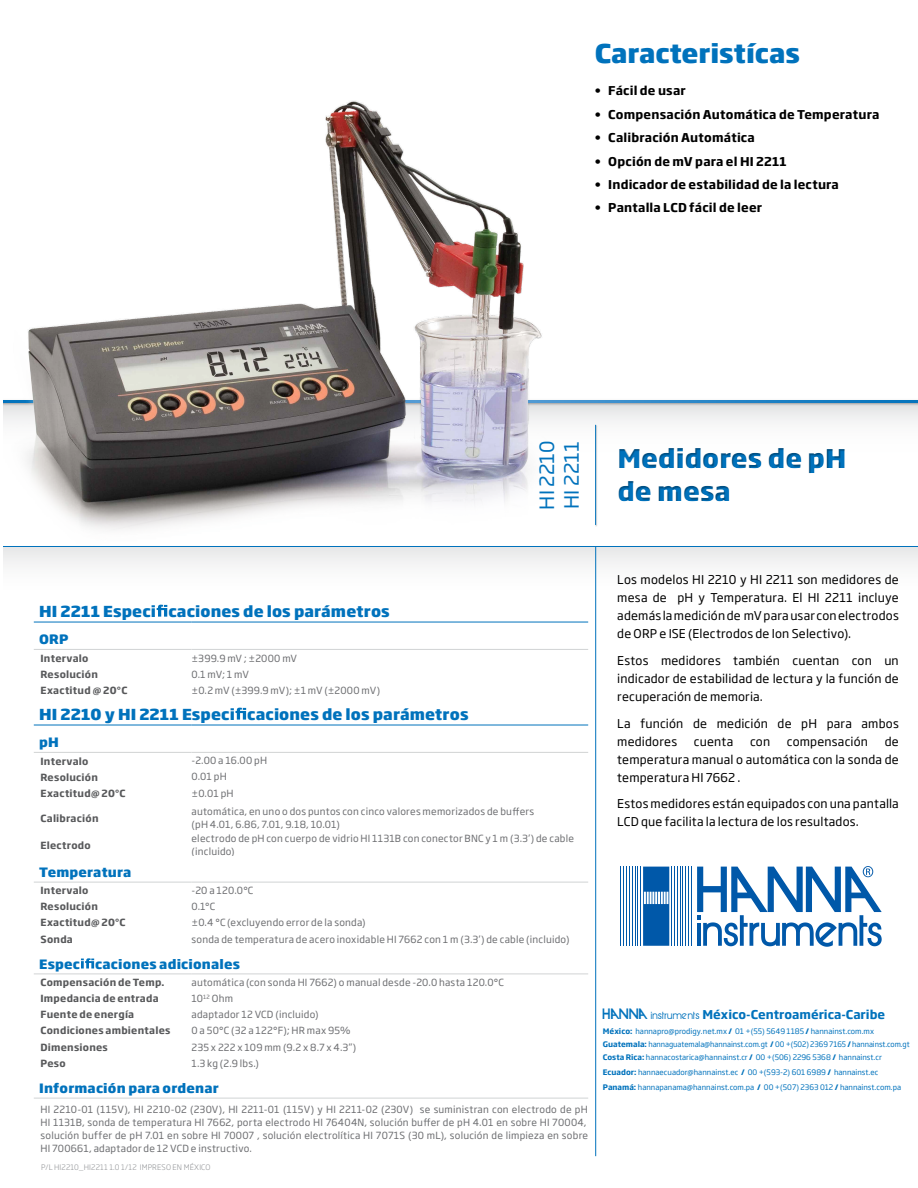
<style>
.page{position:relative;width:918px;height:1188px;background:#fff}
.page>*{position:absolute;margin:0;border:0;box-sizing:border-box;transform-origin:0 0}
.t1{font:800 25.5px/33px "Soho Gothic Pro";color:#0072bc}
.t2{font:19.5px/24.8px "Soho Gothic Pro";color:#0072bc}
.t3{font:800 15px "Soho Gothic Pro";letter-spacing:.01em;color:#0072bc}
.t4{font:800 12.75px "Soho Gothic Pro";letter-spacing:.015em;color:#0072bc}
.t5{font:12px/18px "Soho Gothic Pro";letter-spacing:.015em;color:#000;text-align:justify}
.t6{font:700 12px "Soho Gothic Pro";letter-spacing:.015em;color:#000}
.t7{font:700 12px "Soho Gothic Pro";color:#0072bc}
.t8{font:9.75px/12.8px "Soho Gothic Pro";letter-spacing:.02em;color:#6d6e71}
.t9{font:700 9.75px "Soho Gothic Pro";letter-spacing:.025em;color:#58595b}
.t10{font:7.5px/13.2px "Soho Gothic Pro";color:#0072bc}
.t11{font:300 7.5px "Soho Gothic Pro";letter-spacing:.015em;color:#939598}
.s1{font-family:"Hanna";font-weight:400}
.s2{font-weight:700}
</style>
<div class="page">
<svg style="left:3px;top:547px;width:915px;height:49px"></svg>
<hr style="left:34px;top:622px;width:158px;height:1px;background:#0072bc">
<hr style="left:192px;top:622px;width:396px;height:1px;background:#0072bc">
<hr style="left:34px;top:649px;width:158px;height:1px;background:#d1d3d4">
<hr style="left:192px;top:649px;width:396px;height:1px;background:#d1d3d4">
<hr style="left:34px;top:752px;width:158px;height:1px;background:#d1d3d4">
<hr style="left:192px;top:752px;width:396px;height:1px;background:#d1d3d4">
<hr style="left:34px;top:725px;width:158px;height:1px;background:#0072bc">
<hr style="left:192px;top:725px;width:396px;height:1px;background:#0072bc">
<hr style="left:34px;top:882px;width:158px;height:1px;background:#d1d3d4">
<hr style="left:192px;top:882px;width:396px;height:1px;background:#d1d3d4">
<hr style="left:34px;top:974px;width:158px;height:1px;background:#d1d3d4">
<hr style="left:192px;top:974px;width:396px;height:1px;background:#d1d3d4">
<hr style="left:34px;top:1098px;width:158px;height:1px;background:#d1d3d4">
<hr style="left:192px;top:1098px;width:396px;height:1px;background:#d1d3d4">
<svg style="left:157px;top:605px;width:10px;height:12px"></svg>
<svg style="left:235px;top:708px;width:11px;height:12px"></svg>
<svg style="left:513px;top:808px;width:6px;height:7px"></svg>
<svg style="left:81px;top:958px;width:13px;height:11px"></svg>
<svg style="left:424px;top:1118px;width:6px;height:8px"></svg>
<hr style="left:595px;top:481px;width:1px;height:675px;background:#0072bc">
<svg style="left:3px;top:406px;width:915px;height:141px"></svg>
<svg style="left:614px;top:406px;width:275px;height:140px"></svg>
<hr style="left:691px;top:867px;width:1px;height:79px;background:#0058a9">
<hr style="left:688px;top:867px;width:1px;height:79px;background:#0058a9">
<hr style="left:685px;top:867px;width:1px;height:79px;background:#0058a9">
<hr style="left:683px;top:867px;width:1px;height:79px;background:#0058a9">
<hr style="left:680px;top:867px;width:1px;height:79px;background:#0058a9">
<hr style="left:677px;top:867px;width:1px;height:79px;background:#0058a9">
<hr style="left:674px;top:867px;width:1px;height:79px;background:#0058a9">
<hr style="left:671px;top:867px;width:1px;height:79px;background:#0058a9">
<hr style="left:640px;top:867px;width:1px;height:79px;background:#0058a9">
<hr style="left:637px;top:867px;width:1px;height:79px;background:#0058a9">
<hr style="left:635px;top:867px;width:1px;height:79px;background:#0058a9">
<hr style="left:632px;top:867px;width:1px;height:79px;background:#0058a9">
<hr style="left:629px;top:867px;width:1px;height:79px;background:#0058a9">
<hr style="left:626px;top:867px;width:1px;height:79px;background:#0058a9">
<hr style="left:623px;top:867px;width:1px;height:79px;background:#0058a9">
<hr style="left:621px;top:867px;width:1px;height:79px;background:#0058a9">
<svg style="left:643px;top:867px;width:26px;height:79px;background:#1c6ab2"></svg>
<svg style="left:697px;top:866px;width:185px;height:81px"></svg>
<svg style="left:581px;top:400px;width:337px;height:6px;background:#84abc7"></svg>
<svg style="left:581px;top:401px;width:337px;height:1px"></svg>
<hr style="left:594px;top:424px;width:3px;height:102px;background:#fff">
<hr style="left:595px;top:425px;width:1px;height:100px;background:#0072bc">
<img style="left:3px;top:100px;width:578px;height:446px">
<h1 class="t1" style="left:595px;top:35px;width:207px">Caracteristícas</h1>
<p class="t6" style="left:595px;top:81px;width:93px">• Fácil de usar</p>
<p class="t6" style="left:595px;top:105px;width:286px">• Compensación Automática de Temperatura</p>
<p class="t6" style="left:595px;top:128px;width:162px">• Calibración Automática</p>
<p class="t6" style="left:595px;top:152px;width:194px">• Opción de mV para el HI 2211</p>
<p class="t6" style="left:595px;top:175px;width:246px">• Indicador de estabilidad de la lectura</p>
<p class="t6" style="left:595px;top:198px;width:169px">• Pantalla LCD fácil de leer</p>
<h2 class="t2" style="left:534px;top:510px;width:71px;rotate:-90deg">HI 2210<br>HI 2211</h2>
<h1 class="t1" style="left:617px;top:441px;width:231px">Medidores de pH de mesa</h1>
<h3 class="t3" style="left:39px;top:599px;width:352px">HI 2211 Especi caciones de los parámetros</h3>
<h3 class="t4" style="left:39px;top:629px;width:31px">ORP</h3>
<p class="t9" style="left:41px;top:650px;width:49px">Intervalo</p>
<p class="t8" style="left:192px;top:651px;width:107px">±399.9 mV ; ±2000 mV</p>
<p class="t9" style="left:41px;top:666px;width:59px">Resolución</p>
<p class="t8" style="left:192px;top:667px;width:59px">0.1 mV; 1 mV</p>
<p class="t9" style="left:41px;top:682px;width:88px">Exactitud @ 20°C</p>
<p class="t8" style="left:192px;top:683px;width:190px">±0.2 mV (±399.9 mV); ±1 mV (±2000 mV)</p>
<h3 class="t3" style="left:39px;top:702px;width:431px">HI 2210 y HI 2211 Especi caciones de los parámetros</h3>
<h3 class="t4" style="left:39px;top:732px;width:21px">pH</h3>
<p class="t9" style="left:41px;top:753px;width:49px">Intervalo</p>
<p class="t8" style="left:192px;top:754px;width:77px">-2.00 a 16.00 pH</p>
<p class="t9" style="left:41px;top:769px;width:59px">Resolución</p>
<p class="t8" style="left:192px;top:770px;width:37px">0.01 pH</p>
<p class="t9" style="left:41px;top:785px;width:87px">Exactitud@ 20°C</p>
<p class="t8" style="left:192px;top:786px;width:44px">±0.01 pH</p>
<p class="t9" style="left:41px;top:810px;width:60px">Calibración</p>
<p class="t8" style="left:192px;top:805px;width:344px">automática, en uno o dos puntos con cinco valores memorizados de bu ers (pH 4.01, 6.86, 7.01, 9.18, 10.01)</p>
<p class="t9" style="left:41px;top:837px;width:52px">Electrodo</p>
<p class="t8" style="left:192px;top:832px;width:384px">electrodo de pH con cuerpo de vidrio HI 1131B con conector BNC y 1 m (3.3’) de cable (incluido)</p>
<h3 class="t4" style="left:39px;top:862px;width:94px">Temperatura</h3>
<p class="t9" style="left:41px;top:883px;width:49px">Intervalo</p>
<p class="t8" style="left:192px;top:884px;width:63px">-20 a 120.0°C</p>
<p class="t9" style="left:41px;top:899px;width:59px">Resolución</p>
<p class="t8" style="left:192px;top:900px;width:25px">0.1°C</p>
<p class="t9" style="left:41px;top:915px;width:87px">Exactitud@ 20°C</p>
<p class="t8" style="left:192px;top:916px;width:176px">±0.4 °C (excluyendo error de la sonda)</p>
<p class="t9" style="left:41px;top:931px;width:34px">Sonda</p>
<p class="t8" style="left:192px;top:932px;width:379px">sonda de temperatura de acero inoxidable HI 7662 con 1 m (3.3’) de cable (incluido)</p>
<h3 class="t4" style="left:39px;top:954px;width:202px">Espec caciones adicionales</h3>
<p class="t9" style="left:41px;top:975px;width:125px">Compensación de Temp.</p>
<p class="t8" style="left:192px;top:976px;width:314px">automática (con sonda HI 7662) o manual desde -20.0 hasta 120.0°C</p>
<p class="t9" style="left:41px;top:991px;width:120px">Impedancia de entrada</p>
<p class="t8" style="left:192px;top:992px;width:43px">10<sup>12</sup> Ohm</p>
<p class="t9" style="left:41px;top:1007px;width:95px">Fuente de energía</p>
<p class="t8" style="left:192px;top:1008px;width:129px">adaptador 12 VCD (incluido)</p>
<p class="t9" style="left:41px;top:1023px;width:131px">Condiciones ambientales</p>
<p class="t8" style="left:192px;top:1024px;width:161px">0 a 50°C (32 a 122°F); HR max 95%</p>
<p class="t9" style="left:41px;top:1039px;width:69px">Dimensiones</p>
<p class="t8" style="left:192px;top:1040px;width:166px">235 x 222 x 109 mm (9.2 x 8.7 x 4.3”)</p>
<p class="t9" style="left:41px;top:1055px;width:27px">Peso</p>
<p class="t8" style="left:192px;top:1056px;width:69px">1.3 kg (2.9 lbs.)</p>
<h3 class="t4" style="left:39px;top:1078px;width:181px">Información para ordenar</h3>
<p class="t8" style="left:41px;top:1103px;width:549px">HI 2210-01 (115V), HI 2210-02 (230V), HI 2211-01 (115V) y HI 2211-02 (230V) se suministran con electrodo de pH HI 1131B, sonda de temperatura HI 7662, porta electrodo HI 76404N, solución bu er de pH 4.01 en sobre HI 70004, solución buffer de pH 7.01 en sobre HI 70007 , solución electrolítica HI 7071S (30 mL), solución de limpieza en sobre HI 700661, adaptador de 12 VCD e instructivo.</p>
<p class="t11" style="left:41px;top:1162px;width:171px">P/L HI2210_HI2211 1.0 1/12 IMPRESO EN MÉXICO</p>
<p class="t5" style="left:617px;top:570px;width:283px">Los modelos HI 2210 y HI 2211 son medidores de mesa de pH y Temperatura. El HI 2211 incluye además lamediciónde mVparausar conelectrodos de ORP e ISE (Electrodos de Ion Selectivo).</p>
<p class="t5" style="left:617px;top:651px;width:283px">Estos medidores también cuentan con un indicador de estabilidad de lectura y la función de recuperación de memoria.</p>
<p class="t5" style="left:617px;top:714px;width:283px">La función de medición de pH para ambos medidores</p>
<p class="t5" style="left:617px;top:732px;width:283px;text-indent:268px">de temperatura manual o automática con la sonda de temperatura HI 7662 .</p>
<p class="t5" style="left:617px;top:794px;width:283px">Estos medidores están equipados con una pantalla<br>LCD que facilita la lectura de los resultados.</p>
<p class="t5" style="left:694px;top:732px;width:41px">cuenta</p>
<p class="t5" style="left:750px;top:732px;width:22px">con</p>
<p class="t5" style="left:787px;top:732px;width:83px">compensación</p>
<p class="t7" style="left:603px;top:1005px;width:284px"><span class="s1">HANNA instruments</span> México-Centroamérica-Caribe</p>
<p class="t10" style="left:603px;top:1024px;width:308px"><span class="s2">México:</span> hannapro@prodigy.net.mx <span class="s2">/</span> 01 +(55) 5649 1185 <span class="s2">/</span> hannainst.com.mx<br><span class="s2">Guatemala:</span> hannaguatemala@hannainst.com.gt <span class="s2">/</span> 00 +(502) 2369 7165 <span class="s2">/</span> hannainst.com.gt<br><span class="s2">Costa Rica:</span> hannacostarica@hannainst.cr <span class="s2">/</span> 00 +(506) 2296 5368 <span class="s2">/</span> hannainst.cr</p>
<p class="t10" style="left:603px;top:1064px;width:300px;line-height:15px"><span class="s2">Ecuador:</span> hannaecuador@hannainst.ec <span class="s2">/</span> 00 +(593-2) 601 6989 <span class="s2">/</span> hannainst.ec<br><span class="s2">Panamá:</span> hannapanama@hannainst.com.pa <span class="s2">/</span> 00 +(507) 2363 012 <span class="s2">/</span> hannainst.com.pa</p>
</div>
